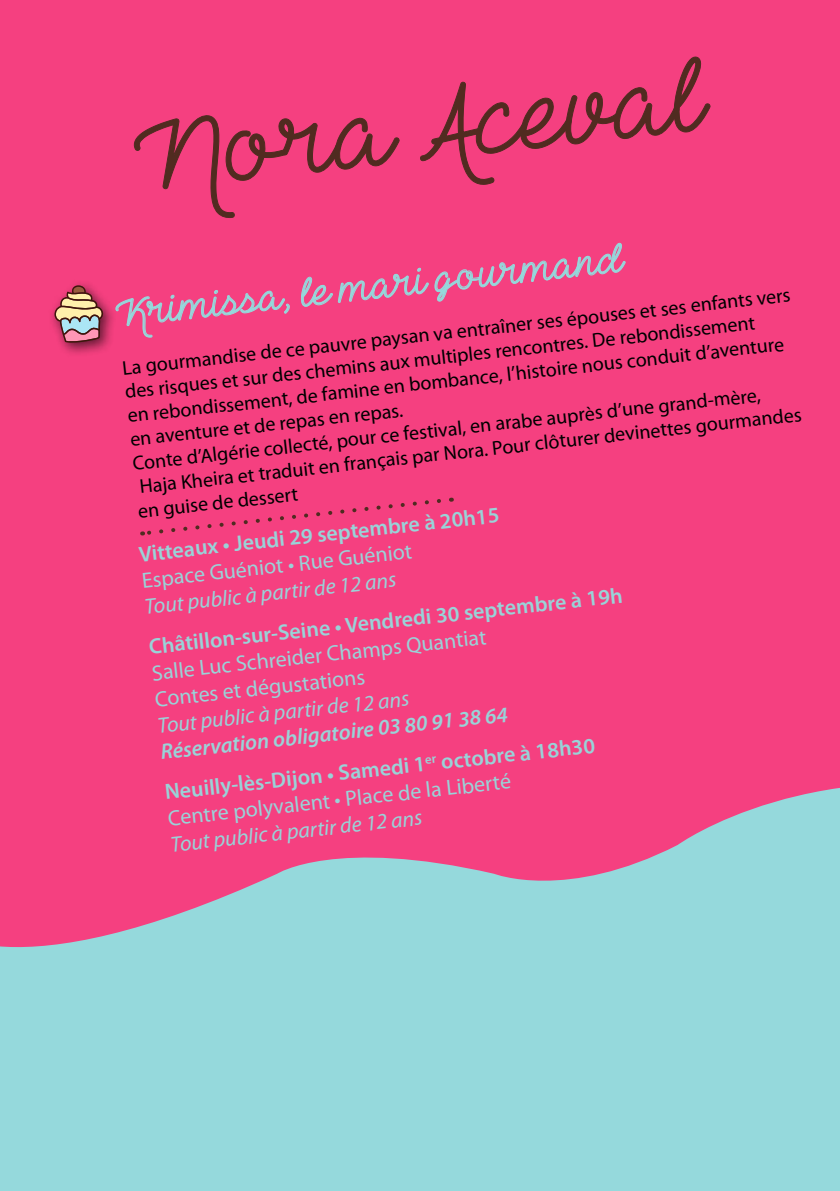
<style>
.page{position:relative;width:840px;height:1191px;background:#fff}
.page>*{position:absolute;margin:0;border:0;box-sizing:border-box;transform-origin:0 0}
.t1{font:98px "The Heart Maze Demo";color:#512b20}
.t2{font:38px "The Heart Maze Demo";color:#95d9dc}
.t3{font:600 22px/40.2px "Myriad Pro";color:#99d3d8}
.t4{font:22px/26.6px "Myriad Pro";color:#99d3d8}
.t5{font:italic 22px "Myriad Pro";color:#99d3d8}
.t6{font:20px/24.2px "Myriad Pro";color:#000}
.s1{font-style:italic}
</style>
<div class="page">
<div style="left:0;top:0;width:839px;height:540px;background:#f54080"></div>
<svg style="left:134px;top:114px;width:265px;height:104px"></svg>
<svg style="left:419px;top:56px;width:291px;height:129px"></svg>
<svg style="left:117px;top:281px;width:173px;height:57px"></svg>
<svg style="left:300px;top:242px;width:325px;height:68px"></svg>
<div style="left:0;top:997px;width:839px;height:194px;background:#95d9dc"></div>
<div style="left:48px;top:279px;width:69px;height:78px;background:#000;opacity:.6"></div>
<svg style="left:54px;top:285px;width:49px;height:58px"></svg>
<div style="left:142px;top:496px;width:301px;height:41px;background:#f54080"></div>
<svg style="left:0;top:540px;width:839px;height:457px"></svg>
<h1 class="t1" style="left:130px;top:100px;width:572px;rotate:-6deg">Nora Aceval</h1>
<h2 class="t2" style="left:114px;top:291px;width:510px;rotate:-6deg">Krimissa, le mari gourmand</h2>
<p class="t6" style="left:121px;top:354px;width:673px;rotate:-6deg">La gourmandise de ce pauvre paysan va entraîner ses épouses et ses enfants vers des risques et sur des chemins aux multiples rencontres. De rebondissement<br>en rebondissement, de famine en bombance, l’histoire nous conduit d’aventure en aventure et de repas en repas.<br>Conte d’Algérie collecté, pour ce festival, en arabe auprès d’une grand-mère, Haja Kheira et traduit en français par Nora. Pour clôturer devinettes gourmandes en guise de dessert</p>
<p class="t3" style="left:137px;top:533px;width:364px;rotate:-6deg">Vitteaux • Jeudi 29 septembre à 20h15</p>
<p class="t4" style="left:140px;top:566px;width:273px;rotate:-6deg">Espace Guéniot • Rue Guéniot</p>
<p class="t5" style="left:143px;top:592px;width:254px;rotate:-6deg">Tout public à partir de 12 ans</p>
<p class="t3" style="left:147px;top:625px;width:477px;rotate:-6deg">Châtillon-sur-Seine • Vendredi 30 septembre à 19h</p>
<p class="t4" style="left:150px;top:659px;width:337px;rotate:-6deg">Salle Luc Schreider Champs Quantiat<br>Contes et dégustations</p>
<p class="t5" style="left:156px;top:711px;width:254px;rotate:-6deg">Tout public à partir de 12 ans</p>
<p class="t3" style="left:158px;top:730px;width:434px;rotate:-6deg"><span class="s1">Réservation obligatoire 03 80 91 38 64<br></span>Neuilly-lès-Dijon • Samedi 1<sup>er</sup> octobre à 18h30</p>
<p class="t4" style="left:166px;top:804px;width:346px;rotate:-6deg">Centre polyvalent • Place de la Liberté</p>
<p class="t5" style="left:169px;top:830px;width:254px;rotate:-6deg">Tout public à partir de 12 ans</p>
</div>
